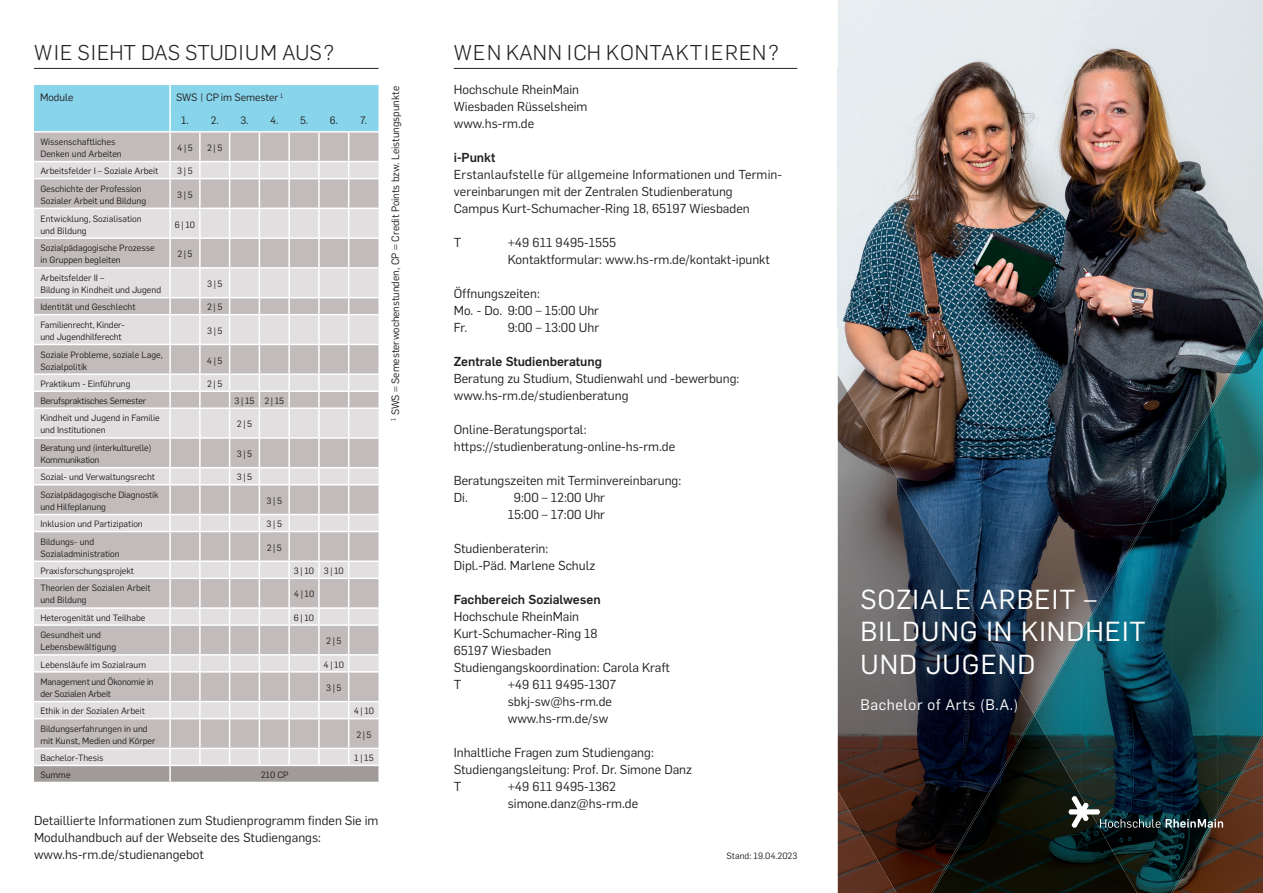
<style>
.page{position:relative;width:1263px;height:893px;background:#fff}
.page>*{position:absolute;margin:0;border:0;box-sizing:border-box;transform-origin:0 0}
.t1{font:27px/32.4px "Flama";letter-spacing:.04em;color:#fff}
.t2{font:300 21px "Flama";letter-spacing:.04em;color:#231f20}
.t3{font:300 21px "Flama";color:#231f20}
.t4{font:15px "Flama";letter-spacing:.04em;color:#fff}
.t5{font:12.75px/17px "Flama";color:#231f20}
.t6{font:500 12.75px "Flama";color:#231f20}
.t7{font:10.5px "Flama";color:#231f20}
.t8{font:9px/12px "Flama";color:#231f20}
.t9{font:9px/12px "Flama";letter-spacing:-.02em;color:#231f20}
.s1{font-family:"Book Antiqua"}
</style>
<div class="page">
<img style="left:838px;top:0;width:425px;height:69px">
<hr style="left:454px;top:68px;width:343px;height:1px;background:#231f20">
<img style="left:838px;top:69px;width:236px;height:412px">
<img style="left:1074px;top:69px;width:189px;height:360px">
<img style="left:1074px;top:429px;width:94px;height:155px">
<img style="left:1168px;top:429px;width:3px;height:47px">
<img style="left:936px;top:481px;width:138px;height:103px">
<img style="left:985px;top:584px;width:94px;height:51px">
<img style="left:838px;top:877px;width:47px;height:16px">
<img style="left:885px;top:877px;width:2px;height:16px">
<img style="left:838px;top:375px;width:49px;height:502px">
<img style="left:887px;top:460px;width:49px;height:433px">
<img style="left:936px;top:544px;width:49px;height:170px">
<img style="left:984px;top:629px;width:50px;height:85px">
<img style="left:1218px;top:400px;width:45px;height:334px">
<img style="left:1172px;top:400px;width:46px;height:334px">
<img style="left:1126px;top:480px;width:46px;height:413px">
<img style="left:1080px;top:559px;width:46px;height:157px">
<img style="left:1035px;top:716px;width:102px;height:177px">
<img style="left:1217px;top:318px;width:46px;height:82px">
<img style="left:1171px;top:396px;width:46px;height:84px">
<img style="left:1125px;top:476px;width:46px;height:83px">
<img style="left:1079px;top:555px;width:46px;height:84px">
<img style="left:1034px;top:635px;width:46px;height:81px">
<img style="left:931px;top:714px;width:104px;height:179px">
<img style="left:1171px;top:734px;width:92px;height:159px">
<svg style="left:1068px;top:796px;width:155px;height:32px;background:#2e3f43"></svg>
<hr style="left:34px;top:68px;width:344px;height:1px;background:#231f20">
<svg style="left:34px;top:85px;width:344px;height:698px;background:#cccecf"></svg>
<h2 class="t3" style="left:34px;top:38px;width:302px">WIE SIEHT DAS STUDIUM AUS?</h2>
<p class="t7" style="left:40px;top:90px;width:35px">Module</p>
<p class="t7" style="left:176px;top:90px;width:108px">SWS | CP im Semester <sup>1</sup></p>
<p class="t7" style="left:181px;top:113px;width:39px">1. 2.</p>
<p class="t7" style="left:240px;top:113px;width:40px">3. 4.</p>
<p class="t7" style="left:300px;top:113px;width:39px">5. 6.</p>
<p class="t7" style="left:360px;top:113px;width:9px">7.</p>
<p class="t8" style="left:40px;top:135px;width:83px">Wissenschaftliches<br>Denken und Arbeiten</p>
<p class="t8" style="left:177px;top:141px;width:17px">4<span class="s1">|</span>5</p>
<p class="t8" style="left:207px;top:141px;width:17px">2<span class="s1">|</span>5</p>
<p class="t8" style="left:40px;top:165px;width:119px">Arbeitsfelder I – Soziale Arbeit</p>
<p class="t8" style="left:177px;top:165px;width:17px">3<span class="s1">|</span>5</p>
<p class="t8" style="left:40px;top:182px;width:107px">Geschichte der Profession<br>Sozialer Arbeit und Bildung</p>
<p class="t8" style="left:177px;top:188px;width:17px">3<span class="s1">|</span>5</p>
<p class="t8" style="left:40px;top:212px;width:103px">Entwicklung, Sozialisation und Bildung</p>
<p class="t8" style="left:175px;top:218px;width:22px">6<span class="s1">|</span>10</p>
<p class="t8" style="left:40px;top:241px;width:116px">Sozialpädagogische Prozesse in Gruppen begleiten</p>
<p class="t8" style="left:177px;top:247px;width:17px">2<span class="s1">|</span>5</p>
<p class="t8" style="left:40px;top:271px;width:122px">Arbeitsfelder II –<br>Bildung in Kindheit und Jugend</p>
<p class="t8" style="left:207px;top:277px;width:17px">3<span class="s1">|</span>5</p>
<p class="t8" style="left:40px;top:301px;width:97px">Identität und Geschlecht</p>
<p class="t8" style="left:207px;top:301px;width:17px">2<span class="s1">|</span>5</p>
<p class="t8" style="left:40px;top:318px;width:86px">Familienrecht, Kinder&shy;und Jugendhilferecht</p>
<p class="t8" style="left:207px;top:324px;width:17px">3<span class="s1">|</span>5</p>
<p class="t8" style="left:40px;top:348px;width:124px">Soziale Probleme, soziale Lage,<br>Sozialpolitik</p>
<p class="t8" style="left:207px;top:354px;width:17px">4<span class="s1">|</span>5</p>
<p class="t8" style="left:40px;top:377px;width:92px">Praktikum - Einführung</p>
<p class="t8" style="left:207px;top:377px;width:17px">2<span class="s1">|</span>5</p>
<p class="t9" style="left:40px;top:394px;width:107px">Berufspraktisches Semester</p>
<p class="t8" style="left:235px;top:394px;width:51px">3<span class="s1">|</span>15 2<span class="s1">|</span>15</p>
<p class="t8" style="left:40px;top:412px;width:121px">Kindheit und Jugend in Familie und Institutionen</p>
<p class="t8" style="left:237px;top:418px;width:17px">2<span class="s1">|</span>5</p>
<p class="t9" style="left:40px;top:441px;width:113px">Beratung und (interkulturelle)<br>Kommunikation</p>
<p class="t8" style="left:237px;top:447px;width:17px">3<span class="s1">|</span>5</p>
<p class="t8" style="left:40px;top:471px;width:116px">Sozial- und Verwaltungsrecht</p>
<p class="t8" style="left:237px;top:471px;width:17px">3<span class="s1">|</span>5</p>
<p class="t8" style="left:40px;top:488px;width:120px">Sozialpädagogische Diagnostik und Hilfeplanung</p>
<p class="t8" style="left:267px;top:494px;width:17px">3<span class="s1">|</span>5</p>
<p class="t8" style="left:40px;top:517px;width:104px">Inklusion und Partizipation</p>
<p class="t8" style="left:267px;top:517px;width:17px">3<span class="s1">|</span>5</p>
<p class="t8" style="left:40px;top:535px;width:81px">Bildungs- und<br>Sozialadministration</p>
<p class="t8" style="left:267px;top:541px;width:17px">2<span class="s1">|</span>5</p>
<p class="t8" style="left:40px;top:564px;width:95px">Praxisforschungsprojekt</p>
<p class="t8" style="left:294px;top:564px;width:51px">3<span class="s1">|</span>10 3<span class="s1">|</span>10</p>
<p class="t8" style="left:40px;top:582px;width:112px">Theorien der Sozialen Arbeit und Bildung</p>
<p class="t8" style="left:294px;top:588px;width:22px">4<span class="s1">|</span>10</p>
<p class="t8" style="left:40px;top:611px;width:107px">Heterogenität und Teilhabe</p>
<p class="t8" style="left:294px;top:611px;width:22px">6<span class="s1">|</span>10</p>
<p class="t8" style="left:40px;top:628px;width:77px">Gesundheit und<br>Lebensbewältigung</p>
<p class="t8" style="left:326px;top:634px;width:17px">2<span class="s1">|</span>5</p>
<p class="t8" style="left:40px;top:658px;width:107px">Lebensläufe im Sozialraum</p>
<p class="t8" style="left:324px;top:658px;width:22px">4<span class="s1">|</span>10</p>
<p class="t9" style="left:40px;top:675px;width:115px">Management und Ökonomie in der Sozialen Arbeit</p>
<p class="t8" style="left:326px;top:681px;width:17px">3<span class="s1">|</span>5</p>
<p class="t8" style="left:40px;top:704px;width:106px">Ethik in der Sozialen Arbeit</p>
<p class="t8" style="left:354px;top:704px;width:22px">4<span class="s1">|</span>10</p>
<p class="t8" style="left:40px;top:722px;width:117px">Bildungserfahrungen in und mit Kunst, Medien und Körper</p>
<p class="t8" style="left:356px;top:728px;width:17px">2<span class="s1">|</span>5</p>
<p class="t8" style="left:40px;top:751px;width:65px">Bachelor-Thesis</p>
<p class="t8" style="left:354px;top:751px;width:21px">1<span class="s1">|</span>15</p>
<p class="t8" style="left:40px;top:768px;width:32px">Summe</p>
<p class="t8" style="left:261px;top:768px;width:29px">210 CP</p>
<p class="t7" style="left:388px;top:421px;width:336px;rotate:-90deg"><sup>1</sup> SWS = Semesterwochenstunden, CP = Credit Points bzw. Leistungspunkte</p>
<p class="t5" style="left:34px;top:811px;width:346px">Detaillierte Informationen zum Studienprogramm finden Sie im<br>Modulhandbuch auf der Webseite des Studiengangs: www.hs-rm.de/studienangebot</p>
<h2 class="t2" style="left:454px;top:38px;width:327px">WEN KANN ICH KONTAKTIEREN?</h2>
<p class="t5" style="left:454px;top:80px;width:135px">Hochschule RheinMain<br>Wiesbaden Rüsselsheim www.hs-rm.de</p>
<p class="t6" style="left:454px;top:148px;width:43px">i-Punkt</p>
<p class="t5" style="left:454px;top:165px;width:330px">Erstanlaufstelle für allgemeine Informationen und Termin&shy;vereinbarungen mit der Zentralen Studienberatung<br>Campus Kurt-Schumacher-Ring 18, 65197 Wiesbaden</p>
<p class="t5" style="left:454px;top:233px;width:9px">T</p>
<p class="t5" style="left:508px;top:233px;width:264px">+49 611 9495-1555<br>Kontaktformular: www.hs-rm.de/kontakt-ipunkt</p>
<p class="t5" style="left:454px;top:284px;width:147px">Öffnungszeiten:<br>Mo. - Do. 9:00 – 15:00 Uhr<br>Fr.</p>
<p class="t5" style="left:508px;top:318px;width:93px">9:00 – 13:00 Uhr</p>
<p class="t6" style="left:454px;top:352px;width:150px">Zentrale Studienberatung</p>
<p class="t5" style="left:454px;top:369px;width:287px">Beratung zu Studium, Studienwahl und -bewerbung: www.hs-rm.de/studienberatung</p>
<p class="t5" style="left:454px;top:420px;width:223px">Online-Beratungsportal: https://studienberatung-online-hs-rm.de</p>
<p class="t5" style="left:454px;top:471px;width:229px">Beratungszeiten mit Terminvereinbarung:<br>Di.</p>
<p class="t5" style="left:508px;top:488px;width:99px;text-align:center">9:00 – 12:00 Uhr<br>15:00 – 17:00 Uhr</p>
<p class="t5" style="left:454px;top:539px;width:143px">Studienberaterin:<br>Dipl.-Päd. Marlene Schulz</p>
<p class="t6" style="left:454px;top:590px;width:148px">Fachbereich Sozialwesen</p>
<p class="t5" style="left:454px;top:607px;width:218px">Hochschule RheinMain<br>Kurt-Schumacher-Ring 18<br>65197 Wiesbaden<br>Studiengangskoordination: Carola Kraft<br>T</p>
<p class="t5" style="left:508px;top:675px;width:110px">+49 611 9495-1307 sbkj-sw@hs-rm.de www.hs-rm.de/sw</p>
<p class="t5" style="left:454px;top:743px;width:240px">Inhaltliche Fragen zum Studiengang:<br>Studiengangsleitung: Prof. Dr. Simone Danz<br>T</p>
<p class="t5" style="left:508px;top:777px;width:132px">+49 611 9495-1362 simone.danz@hs-rm.de</p>
<p class="t8" style="left:727px;top:849px;width:72px">Stand: 19.04.2023</p>
<h1 class="t1" style="left:860px;top:581px;width:287px">SOZIALE ARBEIT –<br>BILDUNG IN KINDHEIT<br>UND JUGEND</h1>
<p class="t4" style="left:860px;top:694px;width:159px">Bachelor of Arts (B.A.)</p>
</div>
